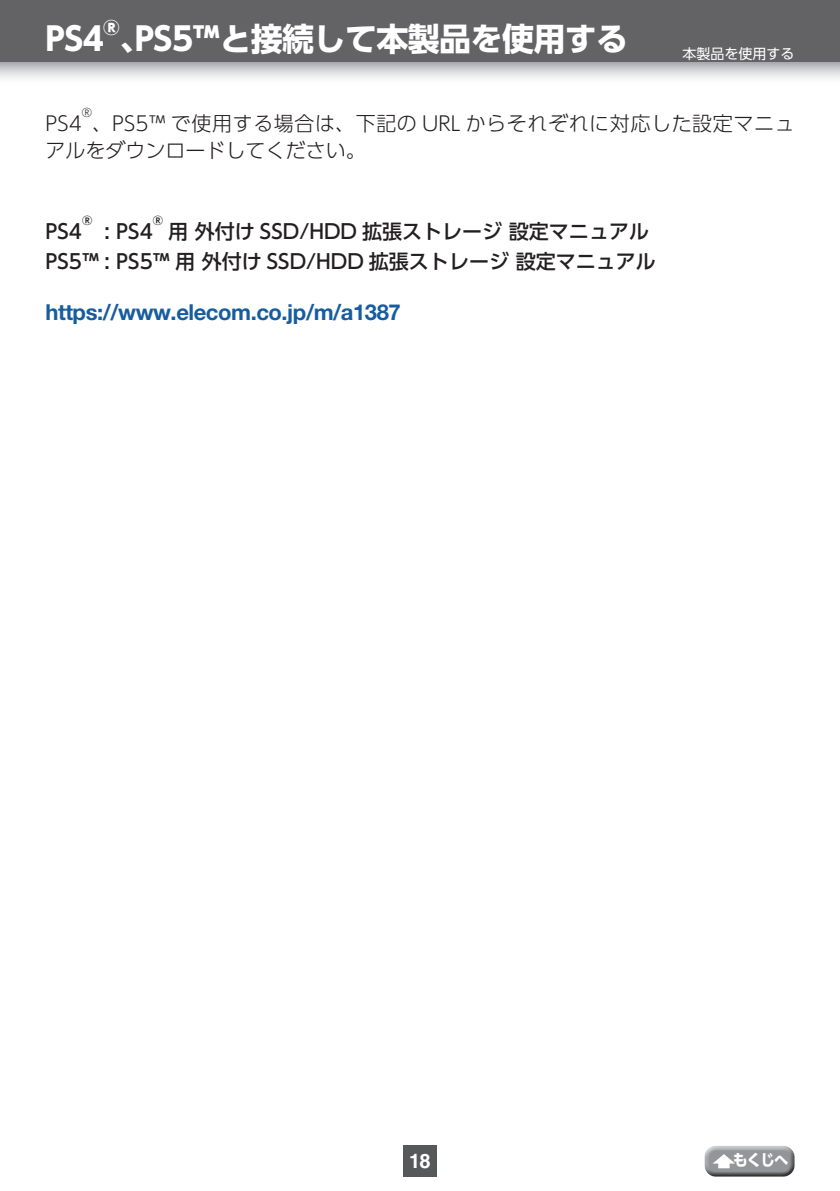
<style>
.page{position:relative;width:840px;height:1191px;background:#fff}
.page>*{position:absolute;margin:0;border:0;box-sizing:border-box;transform-origin:0 0}
.t1{font:700 32px "UD Shin Go Pro";letter-spacing:-.02em;color:#fff}
.t2{font:700 22px "Helvetica Neue LT Pro";letter-spacing:-.02em;color:#175d9e}
.t3{font:500 20px/30px "UD Shin Go Pro";color:#231f20}
.t4{font:300 20px/27px "UD Shin Go Pro";letter-spacing:.03em;color:#231f20}
.t5{font:700 20px "Helvetica LT Std";color:#fff}
.t6{font:700 18.6px "UD Shin Go Pro";color:#fff}
.t7{font:700 16px "UD Shin Go Pro";color:#fff;scale:.9 1}
.t8{font:14px "UD Shin Go Pro";color:#fff}
.t9{font:500 11.6px "UD Shin Go Pro";color:#231f20}
.t10{font:300 11.6px "UD Shin Go Pro";color:#231f20}
</style>
<div class="page">
<div style="left:0;top:0;width:839px;height:85px;background:#636366"></div>
<svg style="left:0;top:62px;width:839px;height:23px"></svg>
<div style="left:701px;top:1142px;width:94px;height:30px;background:#fff;opacity:.75"></div>
<div style="left:701px;top:1148px;width:94px;height:28px;background:#231f20;opacity:.75"></div>
<svg style="left:712px;top:1154px;width:22px;height:14px"></svg>
<div style="left:403px;top:1145px;width:33px;height:31px;background:#57585a"></div>
<h1 class="t1" style="left:45px;top:13px;width:60px">PS4</h1>
<p class="t6" style="left:103px;top:13px;width:18px">®</p>
<h1 class="t1" style="left:119px;top:13px;width:510px">、PS5™と接続して本製品を使用する</h1>
<p class="t8" style="left:682px;top:42px;width:113px">本製品を使用する</p>
<p class="t10" style="left:82px;top:103px;width:12px">®</p>
<p class="t4" style="left:45px;top:109px;width:750px;text-indent:47px">、PS5™ で使用する場合は、下記の URL からそれぞれに対応した設定マニュアルをダウンロードしてください。</p>
<p class="t4" style="left:45px;top:109px;width:38px">PS4</p>
<p class="t9" style="left:153px;top:211px;width:12px">®</p>
<p class="t3" style="left:45px;top:216px;width:611px;text-indent:123px">用 外付け SSD/HDD 拡張ストレージ 設定マニュアル<br>PS5™ : PS5™ 用 外付け SSD/HDD 拡張ストレージ 設定マニュアル</p>
<p class="t2" style="left:45px;top:299px;width:357px">https://www.elecom.co.jp/m/a1387</p>
<p class="t9" style="left:82px;top:211px;width:12px">®</p>
<p class="t3" style="left:45px;top:216px;width:38px">PS4</p>
<p class="t3" style="left:102px;top:216px;width:52px">: PS4</p>
<p class="t5" style="left:409px;top:1148px;width:23px">18</p>
<p class="t7" style="left:732px;top:1147px;width:63px">もくじへ</p>
</div>
